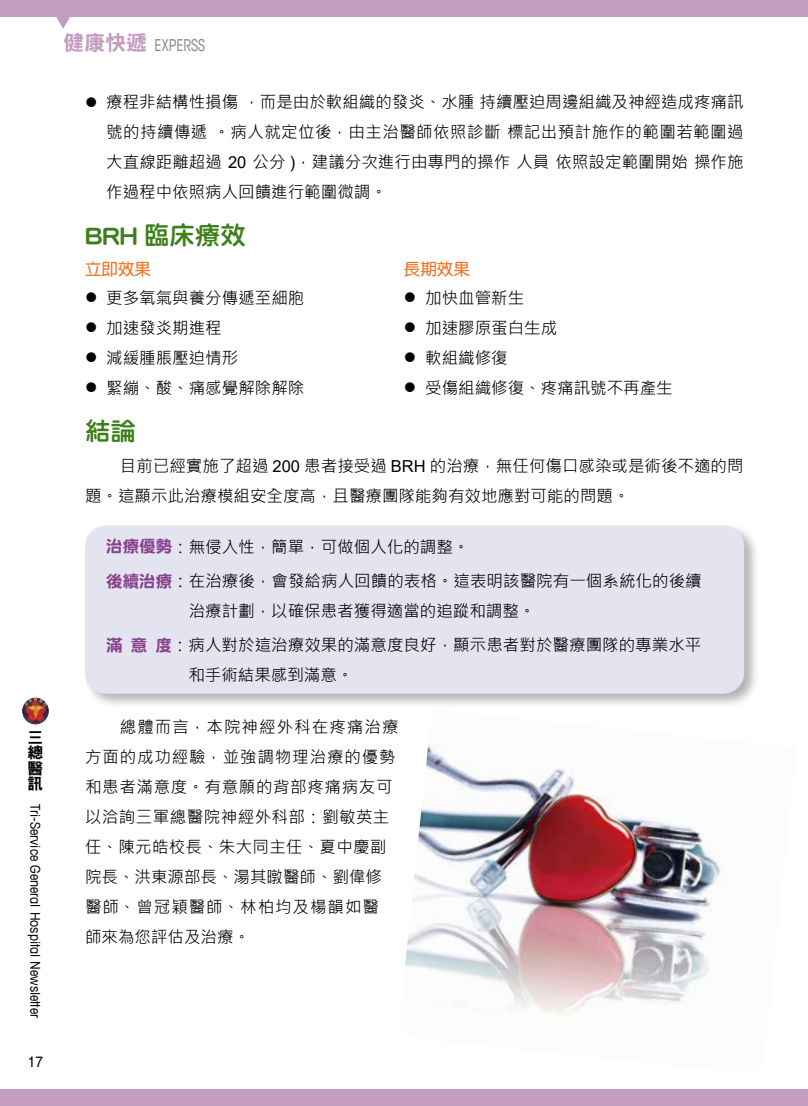
<style>
.page{position:relative;width:808px;height:1106px;background:#fff}
.page>*{position:absolute;margin:0;border:0;box-sizing:border-box;transform-origin:0 0}
.t1{font:25.2px "DF Yuan Std W8";color:#3d7f1a}
.t2{font:16.5px/30px "Microsoft Jheng Hei";color:#000}
.t3{font:16.5px/30px "Microsoft Jheng Hei";letter-spacing:.04em;color:#000}
.t4{font:condensed 16.5px "Avant Garde Com";color:#898989;scale:.85 1}
.t5{font:16.5px "DF Yuan Std W7";color:#ee7426}
.t6{font:15.6px/15.6px "DF Hei Std W9";color:#000;text-align:justify}
.t7{font:15px "Helvetica";color:#000;scale:.9 1}
.t8{font:condensed 13.5px "Avant Garde Com";color:#000;scale:1.05 1}
.s1{font-family:"DF Hei Std W9";font-stretch:normal;font-size:21px;color:#c29dc0}
.s2{font-size:12.3px}
.s3{font-family:"Arial"}
.s4{font-family:"DF Yuan Std W9";color:#89438f}
</style>
<div class="page">
<div style="left:82px;top:523px;width:678px;height:186px;background:#000;opacity:.3"></div>
<div style="left:85px;top:525px;width:659px;height:168px;background:#e3e4f0;border-radius:21px"></div>
<img style="left:405px;top:744px;width:316px;height:271px">
<div style="left:0;top:0;width:808px;height:17px;background:#c29dc0"></div>
<div style="left:0;top:1089px;width:808px;height:17px;background:#c29dc0"></div>
<svg style="left:56px;top:17px;width:14px;height:12px"></svg>
<img style="left:22px;top:697px;width:27px;height:27px;border-radius:13px">
<p class="t6" style="left:28px;top:729px;width:17px">三總醫訊</p>
<p class="t8" style="left:44px;top:804px;width:205px;rotate:90deg">Tri-Service General Hospital Newsletter</p>
<p class="t7" style="left:28px;top:1053px;width:18px">17</p>
<p class="t4" style="left:63px;top:34px;width:169px"><span class="s1">健康快遞</span> EXPERSS</p>
<p class="t2" style="left:106px;top:87px;width:639px;text-align:justify;text-indent:-21px"><span class="s2">●</span> 療程非結構性損傷，而是由於軟組織的發炎、水腫持續壓迫周邊組織及神經造成疼痛訊號的持續傳遞。病人就定位後，由主治醫師依照診斷標記出預計施作的範圍若範圍過大直線距離超過 <span class="s3">20</span> 公分 <span class="s3">)</span>，建議分次進行由專門的操作人員依照設定範圍開始操作施作過程中依照病人回饋進行範圍微調。</p>
<h1 class="t1" style="left:85px;top:221px;width:162px">BRH 臨床療效</h1>
<p class="t5" style="left:85px;top:260px;width:67px">立即效果</p>
<p class="t2" style="left:85px;top:283px;width:221px"><span class="s2">●</span> 更多氧氣與養分傳遞至細胞</p>
<p class="t2" style="left:85px;top:313px;width:138px"><span class="s2">●</span> 加速發炎期進程</p>
<p class="t2" style="left:85px;top:343px;width:155px"><span class="s2">●</span> 減緩腫脹壓迫情形</p>
<p class="t2" style="left:85px;top:373px;width:221px"><span class="s2">●</span> 緊繃、酸、痛感覺解除解除</p>
<h1 class="t1" style="left:85px;top:417px;width:52px">結論</h1>
<p class="t2" style="left:85px;top:450px;width:660px;text-indent:35px">目前已經實施了超過 <span class="s3">200</span> 患者接受過 <span class="s3">BRH</span> 的治療，無任何傷口感染或是術後不適的問題。這顯示此治療模組安全度高，且醫療團隊能夠有效地應對可能的問題。</p>
<p class="t2" style="left:106px;top:529px;width:597px;line-height:34.2px"><span class="s4">治療優勢</span>：無侵入性，簡單，可做個人化的調整。<br><span class="s4">後續治療</span>：在治療後，會發給病人回饋的表格。這表明該醫院有一個系統化的後續</p>
<p class="t2" style="left:106px;top:594px;width:597px;line-height:34.2px;text-indent:82px">治療計劃，以確保患者獲得適當的追蹤和調整。<br><span class="s4">滿意度</span>：病人對於這治療效果的滿意度良好，顯示患者對於醫療團隊的專業水平</p>
<p class="t2" style="left:188px;top:660px;width:166px">和手術結果感到滿意。</p>
<p class="t3" style="left:85px;top:711px;width:315px;text-indent:35px">總體而言，本院神經外科在疼痛治療方面的成功經驗，並強調物理治療的優勢和患者滿意度。有意願的背部疼痛病友可以洽詢三軍總醫院神經外科部：劉敏英主任、陳元皓校長、朱大同主任、夏中慶副院長、洪東源部長、湯其暾醫師、劉偉修醫師、曾冠穎醫師、林柏均及楊韻如醫師來為您評估及治療。</p>
<p class="t5" style="left:404px;top:260px;width:67px">長期效果</p>
<p class="t2" style="left:404px;top:282px;width:122px"><span class="s2">●</span> 加快血管新生</p>
<p class="t2" style="left:404px;top:312px;width:155px"><span class="s2">●</span> 加速膠原蛋白生成</p>
<p class="t2" style="left:404px;top:342px;width:105px"><span class="s2">●</span> 軟組織修復</p>
<p class="t2" style="left:404px;top:372px;width:270px"><span class="s2">●</span> 受傷組織修復、疼痛訊號不再產生</p>
</div>
